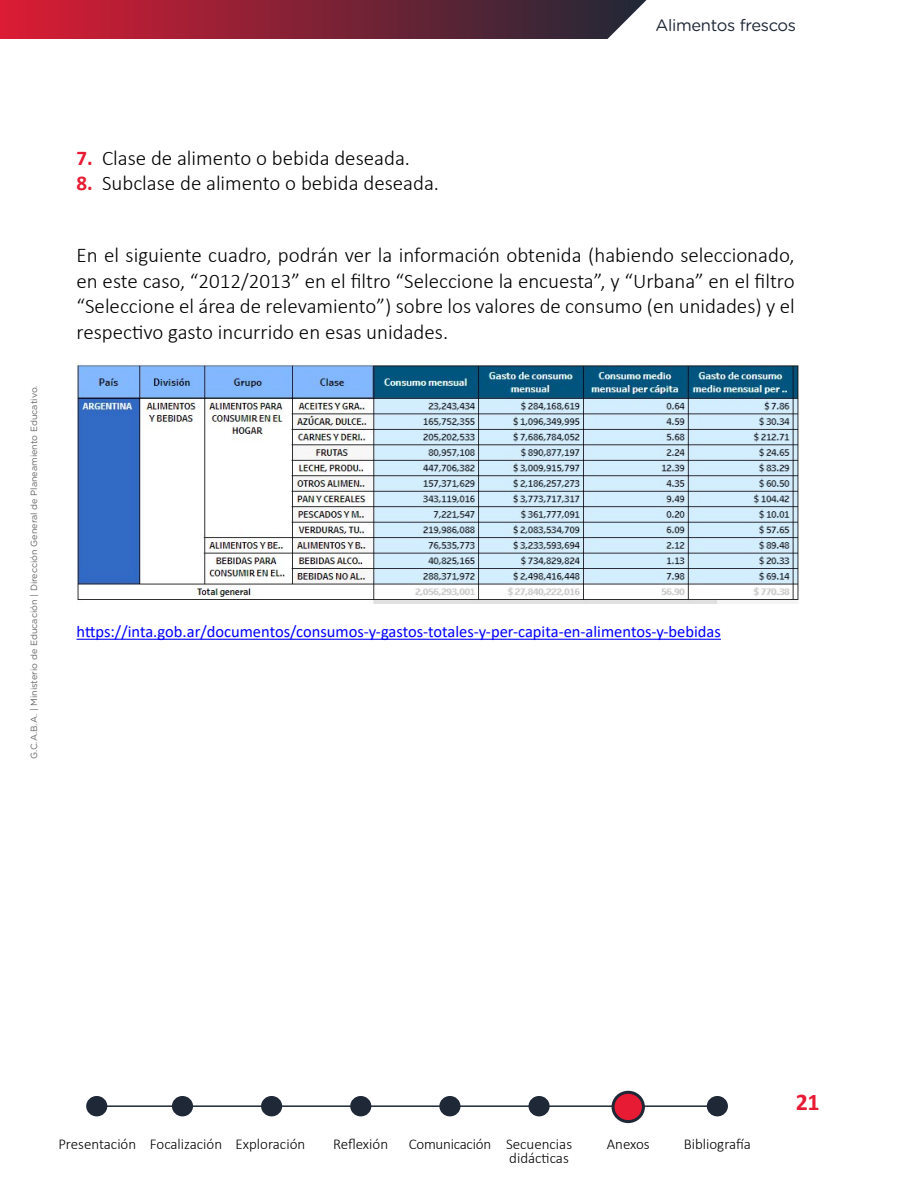
<style>
.page{position:relative;width:918px;height:1188px;background:#fff}
.page>*{position:absolute;margin:0;border:0;box-sizing:border-box;transform-origin:0 0}
.t1{font:700 24px "Calibri";color:#e81b34}
.t2{font:300 21px/25.5px "Calibri";color:#000;text-align:justify}
.t3{font:16.5px "Calibri";color:#00f}
.t4{font:16.5px "Gotham Rounded";letter-spacing:-.02em;color:#1e2836}
.t5{font:300 15px/14.4px "Calibri";color:#000;text-align:right}
.t6{font:9px "Gotham Rounded";color:#666}
.s1{font-weight:700;color:#e81b34}
</style>
<div class="page">
<svg style="left:0;top:0;width:646px;height:39px;background:#832639"></svg>
<div style="left:632px;top:26px;width:241px;height:26px;background:#fff;border-radius:10px"></div>
<hr style="left:77px;top:639px;width:644px;height:1px;background:#00f">
<img style="left:77px;top:364px;width:722px;height:240px">
<hr style="left:97px;top:1105px;width:625px;height:2px;background:#1e2836">
<div style="left:613px;top:1092px;width:30px;height:30px;background:#e81b34;border-radius:50%"></div>
<div style="left:612px;top:1091px;width:33px;height:32px;border:3px solid #1e2836;border-radius:50%"></div>
<div style="left:173px;top:1097px;width:19px;height:19px;background:#1e2836;border-radius:50%"></div>
<div style="left:172px;top:1096px;width:21px;height:20px;border:2px solid #1e2836;border-radius:50%"></div>
<div style="left:262px;top:1097px;width:19px;height:19px;background:#1e2836;border-radius:50%"></div>
<div style="left:261px;top:1096px;width:21px;height:20px;border:2px solid #1e2836;border-radius:50%"></div>
<div style="left:351px;top:1097px;width:20px;height:19px;background:#1e2836;border-radius:50%"></div>
<div style="left:350px;top:1096px;width:21px;height:20px;border:2px solid #1e2836;border-radius:50%"></div>
<div style="left:440px;top:1097px;width:20px;height:19px;background:#1e2836;border-radius:50%"></div>
<div style="left:439px;top:1096px;width:21px;height:20px;border:2px solid #1e2836;border-radius:50%"></div>
<div style="left:708px;top:1097px;width:19px;height:19px;background:#1e2836;border-radius:50%"></div>
<div style="left:707px;top:1096px;width:21px;height:20px;border:2px solid #1e2836;border-radius:50%"></div>
<div style="left:529px;top:1097px;width:20px;height:19px;background:#1e2836;border-radius:50%"></div>
<div style="left:529px;top:1096px;width:21px;height:20px;border:2px solid #1e2836;border-radius:50%"></div>
<div style="left:87px;top:1097px;width:20px;height:19px;background:#1e2836;border-radius:50%"></div>
<div style="left:86px;top:1096px;width:21px;height:20px;border:2px solid #1e2836;border-radius:50%"></div>
<p class="t4" style="left:656px;top:14px;width:142px">Alimentos frescos</p>
<p class="t6" style="left:28px;top:759px;width:375px;rotate:-90deg">G.C.A.B.A. | Ministerio de Educación | Dirección General de Planeamiento Educativo.</p>
<p class="t2" style="left:77px;top:145px;width:335px"><span class="s1">7.</span> Clase de alimento o bebida deseada.</p>
<p class="t2" style="left:77px;top:170px;width:364px"><span class="s1">8.</span> Subclase de alimento o bebida deseada.</p>
<p class="t2" style="left:77px;top:242px;width:720px">En el siguiente cuadro, podrán ver la información obtenida (habiendo seleccionado, en este caso, “2012/2013” en el filtro “Seleccione la encuesta”, y “Urbana” en el filtro “Seleccione el área de relevamiento”) sobre los valores de consumo (en unidades) y el respectivo gasto incurrido en esas unidades.</p>
<p class="t3" style="left:77px;top:620px;width:646px">https://inta.gob.ar/documentos/consumos-y-gastos-totales-y-per-capita-en-alimentos-y-bebidas</p>
<p class="t5" style="left:58px;top:1136px;width:248px">Presentación Focalización Exploración</p>
<p class="t5" style="left:333px;top:1136px;width:57px">Reflexión</p>
<p class="t5" style="left:409px;top:1136px;width:165px">Comunicación Secuencias didácticas</p>
<p class="t5" style="left:607px;top:1136px;width:44px">Anexos</p>
<p class="t5" style="left:684px;top:1136px;width:69px">Bibliografía</p>
<p class="t1" style="left:796px;top:1085px;width:26px">21</p>
</div>
